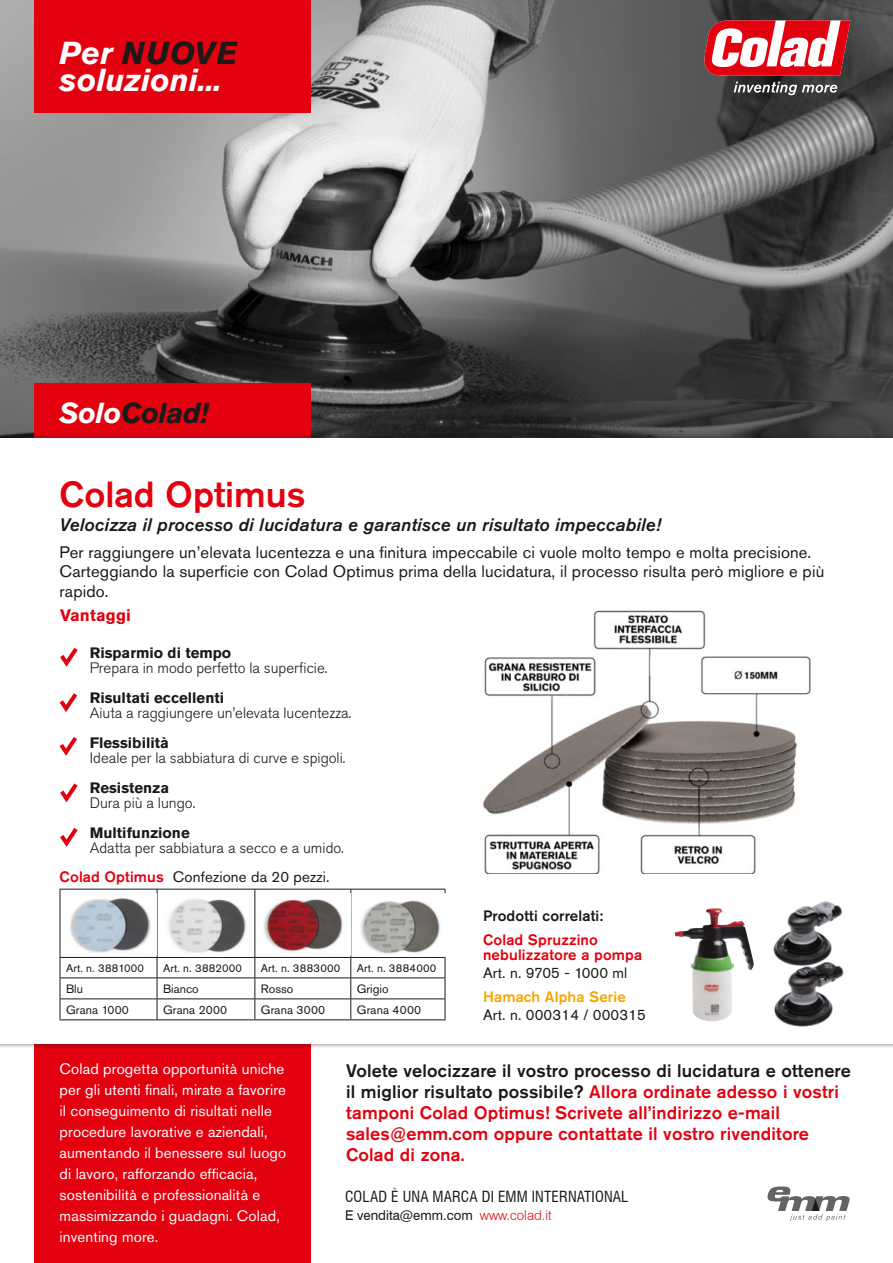
<style>
.page{position:relative;width:893px;height:1263px;background:#fff}
.page>*{position:absolute;margin:0;border:0;box-sizing:border-box;transform-origin:0 0}
.t1{font:500 36px "Akzidenz Grotesk Pro";color:#e3000f}
.t2{font:italic 700 31.5px "Akzidenz Grotesk Pro";color:#fff}
.t3{font:italic 700 31.5px "Akzidenz Grotesk Pro";letter-spacing:.015em;color:#1a1a18}
.t4{font:italic 700 28.65px "Akzidenz Grotesk Pro";letter-spacing:-.02em;color:#1a1a18}
.t5{font:500 18px/21px "Akzidenz Grotesk Pro";letter-spacing:.01em;color:#1a1a18}
.t6{font:italic 500 18px "Akzidenz Grotesk Pro";letter-spacing:.01em;color:#1a1a18}
.t7{font:500 18px "Akzidenz Grotesk Pro";letter-spacing:.01em;color:#e3000f}
.t8{font:16.5px/19.5px "Akzidenz Grotesk Pro";letter-spacing:.01em;color:#1a1a18}
.t9{font:700 16.5px "Akzidenz Grotesk Pro";letter-spacing:.01em;color:#e3000f}
.t10{font:15px/21px "Akzidenz Grotesk Pro";letter-spacing:.01em;color:#fff}
.t11{font:300 15px/30px "Akzidenz Grotesk Pro";color:#1a1a18}
.t12{font:700 15px "Akzidenz Grotesk Pro";color:#1a1a18}
.t13{font:15px "Akzidenz Grotesk Pro";letter-spacing:.01em;color:#1a1a18}
.t14{font:500 15px/18px "Akzidenz Grotesk Pro";letter-spacing:.01em;color:#e3000f}
.t15{font:condensed 15px "Swiss 721 BT";letter-spacing:.01em;color:#1a1a18}
.t16{font:500 15px "Akzidenz Grotesk Pro";letter-spacing:.01em;color:#1a1a18}
.t17{font:500 15px "Akzidenz Grotesk Pro";letter-spacing:.01em;color:#f7a600}
.t18{font:13.5px "Swiss 721 BT";color:#1a1a18}
.t19{font:12px "Akzidenz Grotesk Pro";letter-spacing:.01em;color:#1a1a18}
.t20{font:11.25px "Akzidenz Grotesk Pro";letter-spacing:.01em;color:#1a1a18}
.s1{color:#fff}
.s2{font-weight:700}
.s3{font-weight:500;color:#e3000f}
.s4{font-weight:400;color:#1a1a18}
.s5{color:#e3000f}
.s6{font-weight:300;color:#e3000f}
</style>
<div class="page">
<img style="left:0;top:0;width:893px;height:434px">
<div style="left:34px;top:0;width:276px;height:113px;background:#e3000f"></div>
<div style="left:34px;top:383px;width:276px;height:880px;background:#e3000f"></div>
<svg style="left:699px;top:20px;width:151px;height:55px"></svg>
<svg style="left:734px;top:82px;width:103px;height:13px"></svg>
<svg style="left:767px;top:1186px;width:83px;height:34px"></svg>
<div style="left:0;top:438px;width:893px;height:606px;background:#fff"></div>
<svg style="left:60px;top:648px;width:18px;height:19px"></svg>
<svg style="left:60px;top:693px;width:17px;height:19px"></svg>
<svg style="left:60px;top:737px;width:17px;height:19px"></svg>
<svg style="left:60px;top:783px;width:18px;height:19px"></svg>
<svg style="left:60px;top:828px;width:18px;height:19px"></svg>
<img style="left:483px;top:610px;width:328px;height:264px">
<img style="left:773px;top:901px;width:69px;height:60px">
<img style="left:674px;top:910px;width:80px;height:112px">
<img style="left:774px;top:961px;width:70px;height:66px">
<hr style="left:60px;top:889px;width:97px;height:1px;background:#1a1a18">
<hr style="left:60px;top:889px;width:1px;height:68px;background:#1a1a18">
<hr style="left:157px;top:889px;width:98px;height:1px;background:#1a1a18">
<hr style="left:157px;top:889px;width:1px;height:68px;background:#1a1a18">
<hr style="left:157px;top:1019px;width:98px;height:1px;background:#1a1a18">
<hr style="left:255px;top:889px;width:96px;height:1px;background:#1a1a18">
<hr style="left:254px;top:889px;width:1px;height:68px;background:#1a1a18">
<hr style="left:351px;top:889px;width:94px;height:1px;background:#1a1a18">
<hr style="left:350px;top:889px;width:1px;height:68px;background:#1a1a18">
<hr style="left:445px;top:889px;width:1px;height:68px;background:#1a1a18">
<hr style="left:351px;top:1019px;width:94px;height:1px;background:#1a1a18">
<hr style="left:60px;top:957px;width:97px;height:1px;background:#1a1a18">
<hr style="left:60px;top:1019px;width:97px;height:1px;background:#1a1a18">
<hr style="left:60px;top:977px;width:97px;height:1px;background:#1a1a18">
<svg style="left:60px;top:958px;width:1px;height:61px"></svg>
<hr style="left:60px;top:998px;width:97px;height:1px;background:#1a1a18">
<hr style="left:157px;top:998px;width:98px;height:1px;background:#1a1a18">
<hr style="left:157px;top:957px;width:98px;height:1px;background:#1a1a18">
<svg style="left:157px;top:958px;width:1px;height:61px"></svg>
<hr style="left:157px;top:977px;width:98px;height:1px;background:#1a1a18">
<hr style="left:255px;top:957px;width:96px;height:1px;background:#1a1a18">
<hr style="left:255px;top:1019px;width:96px;height:1px;background:#1a1a18">
<hr style="left:255px;top:977px;width:96px;height:1px;background:#1a1a18">
<svg style="left:254px;top:958px;width:1px;height:61px"></svg>
<hr style="left:255px;top:998px;width:96px;height:1px;background:#1a1a18">
<hr style="left:351px;top:957px;width:94px;height:1px;background:#1a1a18">
<hr style="left:351px;top:977px;width:94px;height:1px;background:#1a1a18">
<svg style="left:350px;top:958px;width:1px;height:61px"></svg>
<svg style="left:445px;top:958px;width:1px;height:61px"></svg>
<hr style="left:351px;top:998px;width:94px;height:1px;background:#1a1a18">
<img style="left:70px;top:898px;width:81px;height:55px">
<img style="left:168px;top:899px;width:78px;height:54px">
<img style="left:263px;top:899px;width:80px;height:53px">
<img style="left:361px;top:893px;width:85px;height:63px">
<p class="t3" style="left:60px;top:32px;width:180px"><span class="s1">Per</span> NUOVE</p>
<p class="t2" style="left:60px;top:59px;width:164px">soluzioni...</p>
<p class="t4" style="left:60px;top:394px;width:150px"><span class="s1">Solo</span>Colad!</p>
<p class="t1" style="left:60px;top:471px;width:247px">Colad Optimus</p>
<p class="t6" style="left:60px;top:513px;width:603px">Velocizza il processo di lucidatura e garantisce un risultato impeccabile!</p>
<p class="t8" style="left:60px;top:542px;width:766px">Per raggiungere un’elevata lucentezza e una finitura impeccabile ci vuole molto tempo e molta precisione.<br>Carteggiando la superficie con Colad Optimus prima della lucidatura, il processo risulta però migliore e più rapido.</p>
<p class="t9" style="left:60px;top:605px;width:72px">Vantaggi</p>
<p class="t12" style="left:90px;top:643px;width:143px">Risparmio di tempo</p>
<p class="t11" style="left:90px;top:652px;width:239px">Prepara in modo perfetto la superficie.</p>
<p class="t12" style="left:90px;top:688px;width:136px">Risultati eccellenti</p>
<p class="t11" style="left:90px;top:697px;width:263px">Aiuta a raggiungere un’elevata lucentezza.<br><span class="s2">Flessibilità</span></p>
<p class="t11" style="left:90px;top:742px;width:257px">Ideale per la sabbiatura di curve e spigoli.</p>
<p class="t12" style="left:90px;top:778px;width:81px">Resistenza</p>
<p class="t11" style="left:90px;top:787px;width:107px">Dura più a lungo.</p>
<p class="t12" style="left:90px;top:823px;width:102px">Multifunzione</p>
<p class="t11" style="left:90px;top:832px;width:256px">Adatta per sabbiatura a secco e a umido.</p>
<p class="t13" style="left:60px;top:867px;width:271px"><span class="s3">Colad Optimus</span> Confezione da 20 pezzi.</p>
<p class="t20" style="left:66px;top:961px;width:79px">Art. n. 3881000</p>
<p class="t20" style="left:163px;top:961px;width:81px">Art. n. 3882000</p>
<p class="t20" style="left:261px;top:961px;width:81px">Art. n. 3883000</p>
<p class="t20" style="left:357px;top:961px;width:81px">Art. n. 3884000</p>
<p class="t19" style="left:66px;top:981px;width:19px">Blu</p>
<p class="t19" style="left:163px;top:981px;width:37px">Bianco</p>
<p class="t19" style="left:261px;top:981px;width:34px">Rosso</p>
<p class="t19" style="left:357px;top:981px;width:33px">Grigio</p>
<p class="t19" style="left:66px;top:1002px;width:64px">Grana 1000</p>
<p class="t19" style="left:163px;top:1002px;width:66px">Grana 2000</p>
<p class="t19" style="left:261px;top:1002px;width:66px">Grana 3000</p>
<p class="t19" style="left:357px;top:1002px;width:66px">Grana 4000</p>
<p class="t16" style="left:483px;top:905px;width:122px">Prodotti correlati:</p>
<p class="t14" style="left:483px;top:930px;width:116px">Colad Spruzzino</p>
<p class="t14" style="left:483px;top:945px;width:161px">nebulizzatore a pompa<br><span class="s4">Art. n. 9705 - 1000 ml</span></p>
<p class="t17" style="left:483px;top:986px;width:144px">Hamach Alpha Serie</p>
<p class="t13" style="left:483px;top:1004px;width:164px">Art. n. 000314 / 000315</p>
<p class="t10" style="left:60px;top:1058px;width:228px">Colad progetta opportunità uniche per gli utenti finali, mirate a favorire il conseguimento di risultati nelle procedure lavorative e aziendali, aumentando il benessere sul luogo di lavoro, rafforzando efficacia, sostenibilità e professionalità e massimizzando i guadagni. Colad, inventing more.</p>
<p class="t5" style="left:346px;top:1059px;width:506px">Volete velocizzare il vostro processo di lucidatura e ottenere il miglior risultato possibile? <span class="s5">Allora ordinate adesso i vostri tamponi Colad Optimus! Scrivete all’indirizzo e-mail</span></p>
<p class="t7" style="left:346px;top:1122px;width:464px">sales@emm.com oppure contattate il vostro rivenditore</p>
<p class="t7" style="left:346px;top:1143px;width:120px">Colad di zona.</p>
<p class="t15" style="left:345px;top:1187px;width:285px">COLAD È UNA MARCA DI EMM INTERNATIONAL</p>
<p class="t18" style="left:345px;top:1207px;width:208px">E vendita@emm.com <span class="s6">www.colad.it</span></p>
</div>
